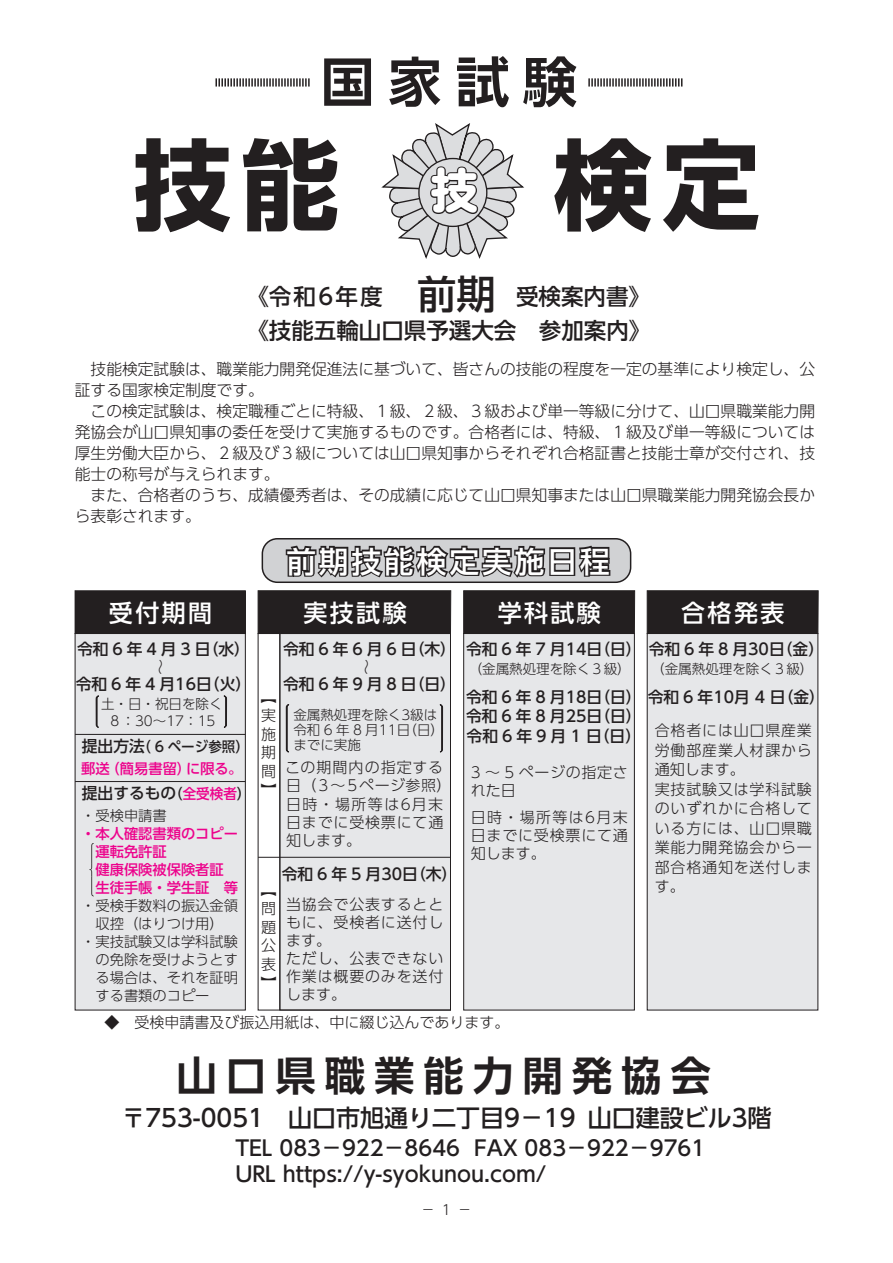
<style>
.page{position:relative;width:893px;height:1263px;background:#fff}
.page>*{position:absolute;margin:0;border:0;box-sizing:border-box;transform-origin:0 0}
.t1{font:700 98.25px "UD Shin Go Pr 6 N";color:#231f20}
.t2{font:700 54px "UD Shin Go Pr 6 N De";color:#231f20}
.t3{font:700 40.5px "UD Shin Go Pr 6 N De";letter-spacing:.22em;color:#231f20}
.t4{font:500 29.7px "UD Shin Go Pr 6 N";letter-spacing:.1em;color:#fff}
.t5{font:500 24px "UD Shin Go Pr 6 N";color:#231f20}
.t6{font:500 24px "UD Shin Go Pr 6 N";letter-spacing:.1em;color:#fff}
.t7{font:500 22.5px "UD Shin Go Pr 6 N";color:#231f20}
.t8{font:500 22.5px "UD Shin Go Pr 6 N";letter-spacing:.05em;color:#231f20}
.t9{font:500 21px/26px "UD Shin Go Pr 6 N";color:#231f20}
.t10{font:300 15.75px/21px "UD Shin Go Pr 6 N";color:#231f20}
.t11{font:500 15.75px/19.5px "UD Shin Go Pr 6 N";color:#231f20}
.t12{font:500 15.75px "UD Shin Go Pr 6 N";letter-spacing:.25em;color:#231f20}
.t13{font:300 15px/18px "UD Shin Go Pr 6 N";letter-spacing:.055em;color:#231f20}
.t14{font:300 15px "UD Shin Go Pr 6 N";color:#231f20}
.t15{font:300 14.25px "UD Shin Go Pr 6 N";color:#231f20}
.t16{font:500 14.25px/18px "UD Shin Go Pr 6 N";color:#ed028c}
.t17{font:300 13.8px "UD Shin Go Pr 6 N";color:#231f20}
.t18{font:300 13.5px/15px "UD Shin Go Pr 6 N";color:#231f20}
.s1{font-family:"DFP Maru Gothic CID";font-weight:600;font-size:49.65px;color:#dcdddf}
.s2{font-size:39.3px}
.s3{font-size:15.75px;color:#231f20}
.s4{color:#231f20}
.s5{font-size:14.25px}
.s6{font-size:14.25px;color:#ed028c}
</style>
<div class="page">
<div style="left:464px;top:633px;width:170px;height:377px;background:#e6e7e9"></div>
<div style="left:463px;top:633px;width:172px;height:377px;border:1px solid #231f20"></div>
<div style="left:647px;top:633px;width:171px;height:377px;background:#e6e7e9"></div>
<div style="left:647px;top:633px;width:171px;height:377px;border:1px solid #231f20"></div>
<div style="left:280px;top:633px;width:170px;height:377px;background:#e6e7e9"></div>
<hr style="left:258px;top:857px;width:192px;height:1px;background:#231f20">
<svg style="left:286px;top:704px;width:3px;height:48px"></svg>
<svg style="left:440px;top:704px;width:3px;height:48px"></svg>
<svg style="left:215px;top:78px;width:95px;height:9px"></svg>
<svg style="left:588px;top:78px;width:94px;height:9px"></svg>
<svg style="left:381px;top:123px;width:143px;height:136px"></svg>
<div style="left:262px;top:539px;width:369px;height:43px;background:#d1d2d4;border-radius:15px"></div>
<div style="left:262px;top:538px;width:369px;height:45px;border:2px solid #231f20;border-radius:15px"></div>
<svg style="left:284px;top:538px;width:328px;height:40px"></svg>
<div style="left:75px;top:633px;width:170px;height:377px;background:#e6e7e9"></div>
<div style="left:75px;top:633px;width:171px;height:377px;border:1px solid #231f20"></div>
<div style="left:75px;top:591px;width:170px;height:42px;background:#231f20"></div>
<div style="left:75px;top:590px;width:171px;height:44px;border:1px solid #231f20"></div>
<hr style="left:75px;top:781px;width:170px;height:1px;background:#231f20">
<div style="left:258px;top:633px;width:193px;height:377px;border:1px solid #231f20"></div>
<div style="left:258px;top:591px;width:193px;height:42px;background:#231f20"></div>
<div style="left:258px;top:590px;width:193px;height:44px;border:1px solid #231f20"></div>
<div style="left:464px;top:591px;width:171px;height:42px;background:#231f20"></div>
<div style="left:463px;top:590px;width:172px;height:44px;border:1px solid #231f20"></div>
<div style="left:647px;top:591px;width:171px;height:42px;background:#231f20"></div>
<div style="left:647px;top:590px;width:171px;height:44px;border:1px solid #231f20"></div>
<svg style="left:96px;top:696px;width:3px;height:31px"></svg>
<svg style="left:224px;top:696px;width:3px;height:31px"></svg>
<hr style="left:75px;top:734px;width:170px;height:1px;background:#231f20">
<hr style="left:280px;top:633px;width:1px;height:377px;background:#231f20">
<svg style="left:89px;top:843px;width:5px;height:53px"></svg>
<h2 class="t2" style="left:321px;top:38px;width:258px">国家試験</h2>
<h1 class="t1" style="left:133px;top:105px;width:208px">技能</h1>
<h1 class="t1" style="left:429px;top:105px;width:332px"><span class="s1">技</span> 検定</h1>
<h3 class="t8" style="left:246px;top:279px;width:406px">《令和6年度 <span class="s2">前期</span> 受検案内書》</h3>
<h3 class="t7" style="left:246px;top:312px;width:406px">《技能五輪山口県予選大会　参加案内》</h3>
<p class="t10" style="left:75px;top:358px;width:742px;text-indent:16px">技能検定試験は、職業能力開発促進法に基づいて、皆さんの技能の程度を一定の基準により検定し、公証する国家検定制度です。</p>
<p class="t10" style="left:75px;top:400px;width:742px;text-align:justify;text-indent:16px">この検定試験は、検定職種ごとに特級、１級、２級、３級および単一等級に分けて、山口県職業能力開発協会が山口県知事の委任を受けて実施するものです。合格者には、特級、１級及び単一等級については厚生労働大臣から、２級及び３級については山口県知事からそれぞれ合格証書と技能士章が交付され、技能士の称号が与えられます。</p>
<p class="t10" style="left:75px;top:484px;width:742px;text-indent:16px">また、合格者のうち、成績優秀者は、その成績に応じて山口県知事または山口県職業能力開発協会長から表彰されます。</p>
<h3 class="t4" style="left:286px;top:537px;width:325px">前期技能検定実施日程</h3>
<h3 class="t6" style="left:109px;top:593px;width:105px">受付期間</h3>
<h3 class="t6" style="left:303px;top:593px;width:105px">実技試験</h3>
<h3 class="t6" style="left:498px;top:593px;width:105px">学科試験</h3>
<h3 class="t6" style="left:681px;top:593px;width:105px">合格発表</h3>
<p class="t12" style="left:77px;top:636px;width:174px">令和6年4月3日（水）</p>
<p class="t11" style="left:76px;top:673px;width:177px">令和 6年 4 月16日（火）</p>
<p class="t11" style="left:466px;top:639px;width:359px">令和 6 年 7 月14日（日）令和 6 年 8 月30日（金）</p>
<p class="t11" style="left:466px;top:687px;width:360px">令和 6 年 8 月18日（日）令和 6 年10月 4 日（金）令和 6 年 8 月25日（日）<br>令和6年9月1日（日）</p>
<p class="t12" style="left:283px;top:636px;width:174px">令和6年6月6日（木）</p>
<p class="t12" style="left:283px;top:671px;width:174px">令和6年9月8日（日）</p>
<p class="t10" style="left:171px;top:658px;width:17px;rotate:90deg">～</p>
<p class="t10" style="left:377px;top:658px;width:17px;rotate:90deg">～</p>
<p class="t18" style="left:469px;top:661px;width:163px">（金属熱処理を除く３級）</p>
<p class="t18" style="left:651px;top:661px;width:163px">（金属熱処理を除く３級）</p>
<p class="t18" style="left:101px;top:694px;width:123px;line-height:17.2px;text-align:center">土・日・祝日を除く<br>８：30～17：15</p>
<p class="t13" style="left:261px;top:686px;width:16px;line-height:18.8px;text-align:justify">【実施期間】</p>
<p class="t18" style="left:293px;top:706px;width:152px">金属熱処理を除く3級は令和 6年8 月11日（日）までに実施</p>
<p class="t13" style="left:655px;top:720px;width:159px;line-height:19.5px">合格者には山口県産業労働部産業人材課から通知します。<br>実技試験又は学科試験のいずれかに合格している方には、山口県職業能力開発協会から一部合格通知を送付します。</p>
<p class="t16" style="left:81px;top:735px;width:170px;line-height:22.4px"><span class="s3">提出方法</span><span class="s4">（ 6 ページ参照）</span>郵送（簡易書留）に限る。</p>
<p class="t13" style="left:285px;top:758px;width:168px">この期間内の指定する日（3～5ページ参照）日時・場所等は6月末日までに受検票にて通知します。</p>
<p class="t13" style="left:471px;top:762px;width:159px">3 ～ 5 ページの指定された日</p>
<p class="t13" style="left:471px;top:807px;width:159px;text-align:justify">日時・場所等は6月末日までに受検票にて通知します。</p>
<p class="t11" style="left:82px;top:783px;width:171px">提出するもの<span class="s5">（</span><span class="s6">全受検者</span><span class="s5">）</span></p>
<p class="t15" style="left:81px;top:804px;width:87px">・受検申請書</p>
<p class="t16" style="left:81px;top:824px;width:158px">・本人確認書類のコピー　運転免許証<br>　健康保険被保険者証　生徒手帳・学生証　等</p>
<p class="t15" style="left:81px;top:894px;width:158px">・受検手数料の振込金領</p>
<p class="t15" style="left:96px;top:912px;width:130px">収控（はりつけ用）</p>
<p class="t15" style="left:81px;top:930px;width:158px">・実技試験又は学科試験</p>
<p class="t15" style="left:96px;top:948px;width:144px">の免除を受けようとす</p>
<p class="t15" style="left:96px;top:966px;width:144px">る場合は、それを証明</p>
<p class="t15" style="left:96px;top:984px;width:116px">する書類のコピー</p>
<p class="t11" style="left:282px;top:864px;width:177px">令和 6 年 5 月30日（木）</p>
<p class="t13" style="left:261px;top:879px;width:16px;line-height:18.8px;text-align:justify">【問題公表】</p>
<p class="t13" style="left:286px;top:895px;width:159px">当協会で公表するとともに、受検者に送付します。<br>ただし、公表できない作業は概要のみを送付します。</p>
<p class="t14" style="left:104px;top:1010px;width:406px">◆　受検申請書及び振込用紙は、中に綴じ込んであります。</p>
<h3 class="t3" style="left:176px;top:1043px;width:536px">山口県職業能力開発協会</h3>
<h3 class="t5" style="left:121px;top:1098px;width:652px">〒753-0051　山口市旭通り二丁目9－19 山口建設ビル3階</h3>
<h3 class="t9" style="left:235px;top:1134px;width:471px">TEL 083－922－8646 FAX 083－922－9761<br>URL https://y-syokunou.com/</h3>
<p class="t17" style="left:421px;top:1198px;width:52px">－1－</p>
</div>
